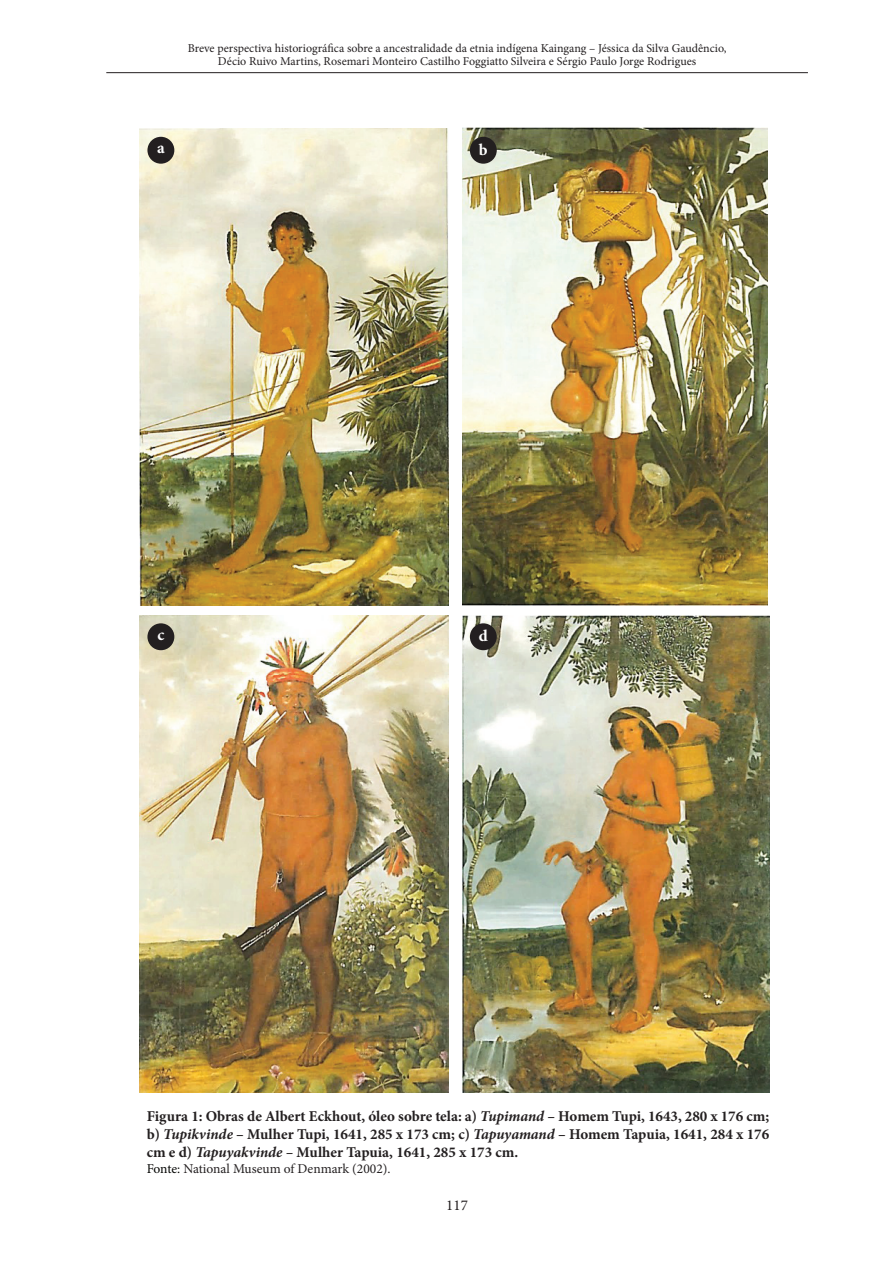
<style>
.page{position:relative;width:893px;height:1263px;background:#fff}
.page>*{position:absolute;margin:0;border:0;box-sizing:border-box;transform-origin:0 0}
.t1{font:700 16.5px "Minion Pro";color:#fff}
.t2{font:700 15px/18px "Minion Pro";color:#231f20;text-align:justify}
.t3{font:15px "Minion Pro";color:#231f20}
.t4{font:13.5px "Minion Pro";letter-spacing:-.005em;color:#231f20}
.t5{font:12px/13.5px "Minion Pro";color:#231f20;text-align:center}
.s1{font-style:italic}
.s2{color:#040503}
</style>
<div class="page">
<hr style="left:106px;top:72px;width:702px;height:1px;background:#231f20">
<img style="left:140px;top:128px;width:309px;height:477px">
<img style="left:462px;top:128px;width:305px;height:478px">
<img style="left:140px;top:616px;width:309px;height:476px">
<img style="left:462px;top:616px;width:307px;height:476px">
<div style="left:147px;top:137px;width:27px;height:27px;background:#231f20;border-radius:50%"></div>
<div style="left:470px;top:137px;width:27px;height:27px;background:#231f20;border-radius:50%"></div>
<div style="left:147px;top:623px;width:27px;height:27px;background:#231f20;border-radius:50%"></div>
<div style="left:470px;top:623px;width:27px;height:27px;background:#231f20;border-radius:50%"></div>
<p class="t5" style="left:188px;top:41px;width:540px">Breve perspectiva historiográfica sobre a ancestralidade da etnia indígena Kaingang – Jéssica da Silva Gaudêncio,<br>Décio Ruivo Martins, Rosemari Monteiro Castilho Foggiatto Silveira e Sérgio Paulo Jorge Rodrigues</p>
<p class="t1" style="left:157px;top:136px;width:9px">a</p>
<p class="t1" style="left:479px;top:139px;width:10px">b</p>
<p class="t1" style="left:157px;top:623px;width:8px">c</p>
<p class="t1" style="left:479px;top:624px;width:11px">d</p>
<p class="t2" style="left:147px;top:1107px;width:624px">Figura 1: Obras de Albert Eckhout, óleo sobre tela: a) <span class="s1">Tupimand</span> – Homem Tupi, 1643, 280 x 176 cm; b) <span class="s1">Tupikvinde</span> – Mulher Tupi, 1641, 285 x 173 cm; c) <span class="s1">Tapuyamand</span> – Homem Tapuia, 1641, 284 x 176 cm e d) <span class="s1">Tapuyakvinde –</span> Mulher Tapuia, 1641, 285 x 173 cm.</p>
<p class="t4" style="left:147px;top:1160px;width:245px"><span class="s2">Fonte:</span> National Museum of Denmark (2002).</p>
<p class="t3" style="left:446px;top:1195px;width:23px">117</p>
</div>
